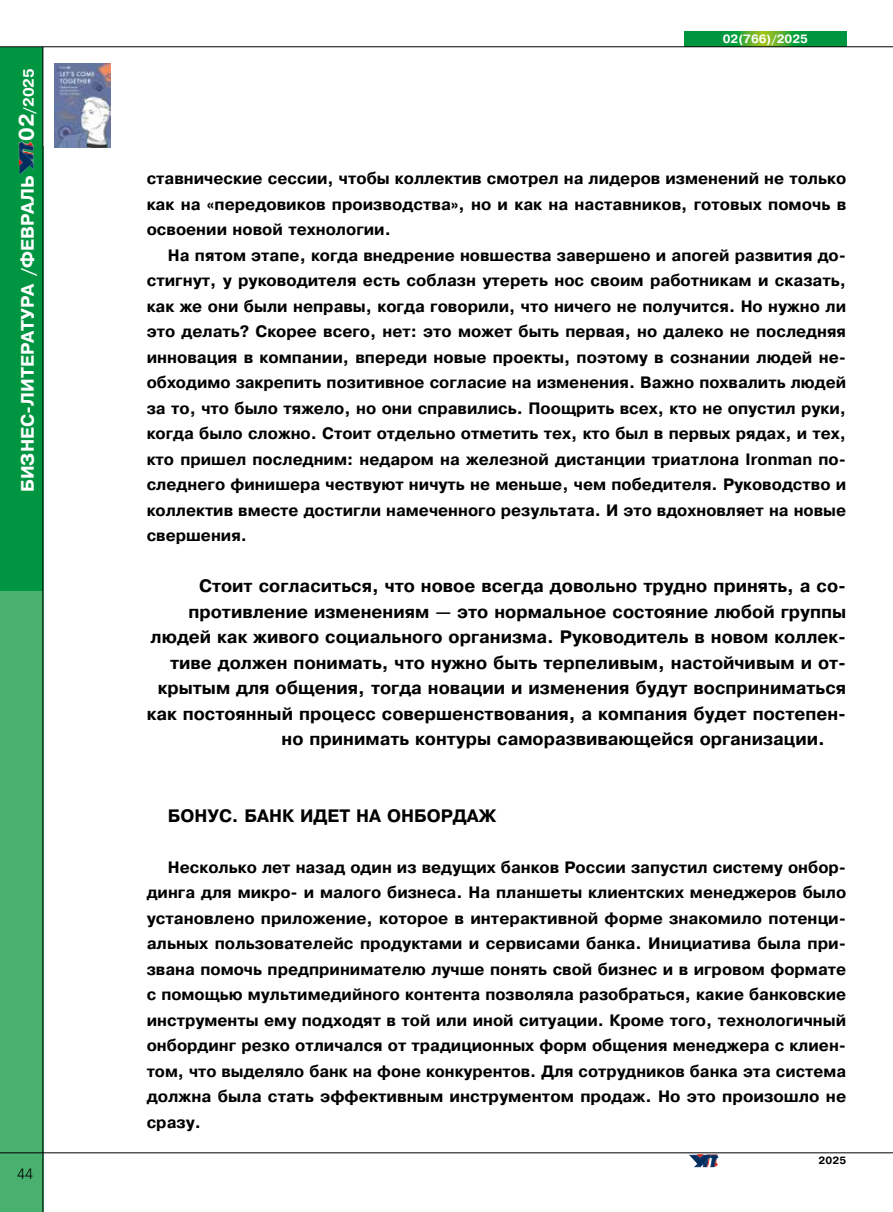
<style>
.page{position:relative;width:893px;height:1212px;background:#fff}
.page>*{position:absolute;margin:0;border:0;box-sizing:border-box;transform-origin:0 0}
.t1{font:700 18px "Pragmatica C";color:#000}
.t2{font:700 18px "Pragmatica";color:#fff}
.t3{font:700 16.5px/25.5px "Pragmatica";color:#000;text-align:justify}
.t4{font:700 15px "Pragmatica";color:#fff}
.t5{font:15px "Free Set C";color:#000;scale:.9 1}
.t6{font:700 12px "Pragmatica";color:#fff}
.t7{font:700 10.5px "Pragmatica";color:#000}
.s1{font-size:21px}
</style>
<div class="page">
<div style="left:0;top:147px;width:43px;height:1065px;background:#49b170"></div>
<div style="left:0;top:47px;width:43px;height:543px;background:#009641"></div>
<img style="left:689px;top:1154px;width:30px;height:13px">
<svg style="left:685px;top:31px;width:161px;height:15px;background:#21a138"></svg>
<img style="left:19px;top:141px;width:15px;height:34px">
<hr style="left:43px;top:47px;width:1px;height:1165px;background:#000">
<hr style="left:0;top:46px;width:893px;height:1px;background:#000">
<hr style="left:0;top:1152px;width:893px;height:1px;background:#000">
<img style="left:55px;top:64px;width:55px;height:84px">
<p class="t4" style="left:19px;top:141px;width:75px;rotate:-90deg"><span class="s1">02</span>/2025</p>
<p class="t2" style="left:16px;top:492px;width:319px;rotate:-90deg">БИЗНЕС-ЛИТЕРАТУРА /ФЕВРАЛЬ</p>
<p class="t5" style="left:17px;top:1165px;width:19px">44</p>
<p class="t6" style="left:723px;top:31px;width:87px">02(766)/2025</p>
<p class="t3" style="left:147px;top:166px;width:701px">ставнические сессии, чтобы коллектив смотрел на лидеров изменений не только как на «передовиков производства», но и как на наставников, готовых помочь в освоении новой технологии.</p>
<p class="t3" style="left:147px;top:242px;width:701px;text-indent:21px">На пятом этапе, когда внедрение новшества завершено и апогей развития до&shy;стигнут, у руководителя есть соблазн утереть нос своим работникам и сказать, как же они были неправы, когда говорили, что ничего не получится. Но нужно ли это делать? Скорее всего, нет: это может быть первая, но далеко не последняя инновация в компании, впереди новые проекты, поэтому в сознании людей не&shy;обходимо закрепить позитивное согласие на изменения. Важно похвалить людей за то, что было тяжело, но они справились. Поощрить всех, кто не опустил руки, когда было сложно. Стоит отдельно отметить тех, кто был в первых рядах, и тех, кто пришел последним: недаром на железной дистанции триатлона Ironman по&shy;следнего финишера чествуют ничуть не меньше, чем победителя. Руководство и коллектив вместе достигли намеченного результата. И это вдохновляет на новые свершения.</p>
<p class="t1" style="left:199px;top:576px;width:649px">Стоит согласиться, что новое всегда довольно трудно принять, а со-</p>
<p class="t1" style="left:188px;top:602px;width:659px">противление изменениям — это нормальное состояние любой группы</p>
<p class="t1" style="left:151px;top:627px;width:697px">людей как живого социального организма. Руководитель в новом коллек-</p>
<p class="t1" style="left:170px;top:653px;width:678px">тиве должен понимать, что нужно быть терпеливым, настойчивым и от-</p>
<p class="t1" style="left:158px;top:678px;width:690px">крытым для общения, тогда новации и изменения будут восприниматься</p>
<p class="t1" style="left:147px;top:704px;width:701px">как постоянный процесс совершенствования, а компания будет постепен-</p>
<p class="t1" style="left:282px;top:729px;width:545px">но принимать контуры саморазвивающейся организации.</p>
<p class="t1" style="left:168px;top:806px;width:330px">БОНУС. БАНК ИДЕТ НА ОНБОРДАЖ</p>
<p class="t3" style="left:147px;top:854px;width:701px;text-indent:21px">Несколько лет назад один из ведущих банков России запустил систему онбор&shy;динга для микро- и малого бизнеса. На планшеты клиентских менеджеров было установлено приложение, которое в интерактивной форме знакомило потенци&shy;альных пользователейс продуктами и сервисами банка. Инициатива была при&shy;звана помочь предпринимателю лучше понять свой бизнес и в игровом формате с помощью мультимедийного контента позволяла разобраться, какие банковские инструменты ему подходят в той или иной ситуации. Кроме того, технологичный онбординг резко отличался от традиционных форм общения менеджера с клиен&shy;том, что выделяло банк на фоне конкурентов. Для сотрудников банка эта система должна была стать эффективным инструментом продаж. Но это произошло не сразу.</p>
<p class="t7" style="left:818px;top:1154px;width:29px">2025</p>
</div>
